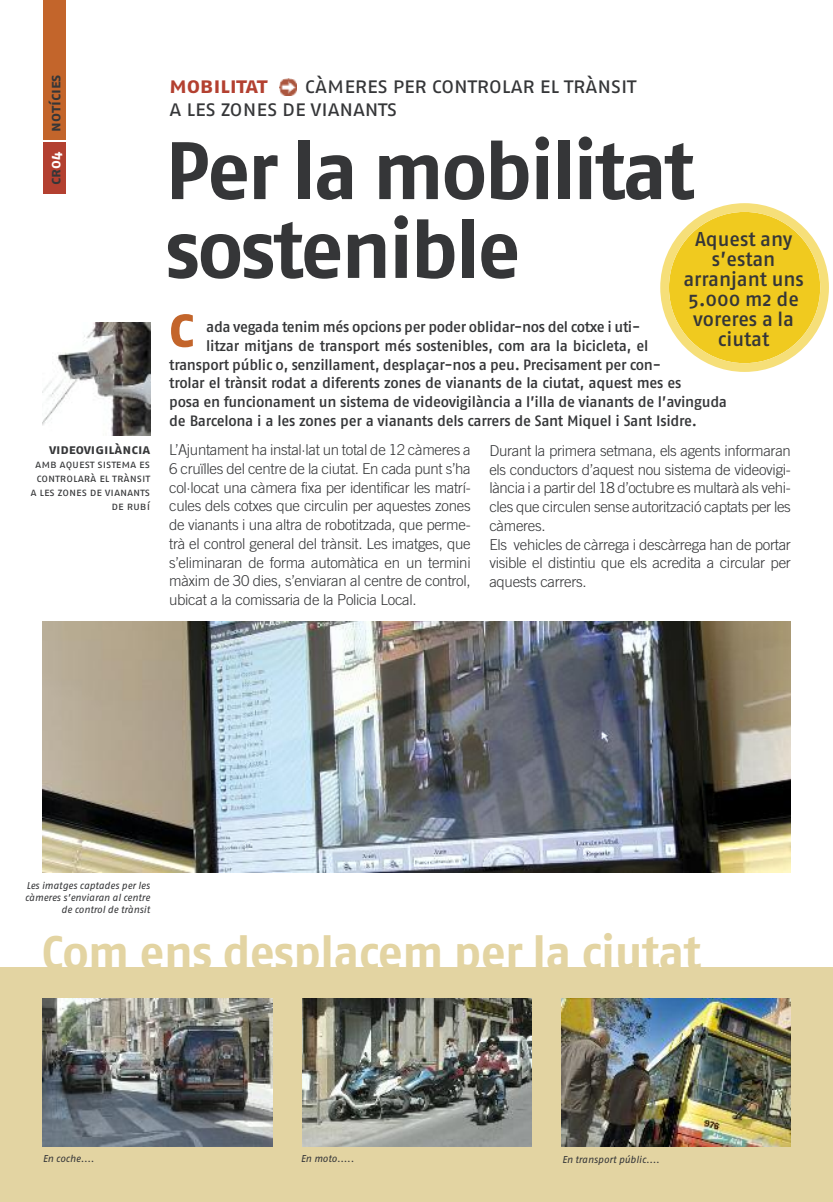
<style>
.page{position:relative;width:833px;height:1202px;background:#fff}
.page>*{position:absolute;margin:0;border:0;box-sizing:border-box;transform-origin:0 0}
.t1{font:700 81.25px/78.8px "Fago No";letter-spacing:-.03em;color:#353638}
.t2{font:700 60.5px "Fago No";color:#c3652b}
.t3{font:700 46.88px "Fago No";letter-spacing:-.01em;color:#e3d4a2}
.t4{font:22.5px/23.5px "Fago No Regular Caps";letter-spacing:-.03em;color:#353638}
.t5{font:22.5px "Fago No Bold Caps";letter-spacing:-.02em;color:#b34030}
.t6{font:20px/20px "Fago No Med";color:#353638;text-align:center}
.t7{font:300 15px/18.8px "Trade Gothic";letter-spacing:-.02em;color:#353638;text-align:justify}
.t8{font:15px "Fago No Med";letter-spacing:-.02em;color:#353638}
.t9{font:15px "Fago No Bold Caps";color:#353638}
.t10{font:13.75px "Fago No Bold Caps";letter-spacing:-.005em;color:#353638}
.t11{font:11.25px/14.1px "Fago No Regular Caps";letter-spacing:-.005em;color:#353638;text-align:right}
.t12{font:italic 10px/11.9px "Fago No";letter-spacing:-.005em;color:#353638;text-align:right}
.s1{color:#fff}
</style>
<div class="page">
<div style="left:43px;top:0;width:23px;height:139px;background:#c3652b"></div>
<div style="left:43px;top:142px;width:23px;height:52px;background:#b34030"></div>
<img style="left:279px;top:78px;width:18px;height:18px">
<img style="left:43px;top:621px;width:748px;height:250px">
<div style="left:0;top:967px;width:833px;height:234px;background:#e3d4a2"></div>
<img style="left:43px;top:323px;width:107px;height:112px">
<img style="left:43px;top:998px;width:229px;height:148px">
<img style="left:302px;top:998px;width:229px;height:148px">
<img style="left:561px;top:998px;width:229px;height:148px">
<svg style="left:660px;top:203px;width:169px;height:169px"></svg>
<p class="t9" style="left:47px;top:132px;width:59px;rotate:-90deg">notícies</p>
<p class="t9" style="left:47px;top:185px;width:35px;rotate:-90deg">cr<span class="s1">04</span></p>
<p class="t10" style="left:49px;top:441px;width:103px">videovigilància</p>
<p class="t11" style="left:30px;top:457px;width:121px">amb aquest sistema es controlarà el trànsit a les zones de vianants de rubí</p>
<h3 class="t4" style="left:169px;top:73px;width:469px;text-indent:135px">càmeres per controlar el trànsit a les zones de vianants</h3>
<h3 class="t5" style="left:169px;top:72px;width:100px">mobilitat</h3>
<h1 class="t1" style="left:165px;top:139px;width:531px">Per la mobilitat sostenible</h1>
<h3 class="t6" style="left:683px;top:230px;width:122px">Aquest any s’estan arranjant uns<br>5.000 m2 de voreres a la ciutat</h3>
<h2 class="t2" style="left:168px;top:304px;width:28px">c</h2>
<p class="t8" style="left:206px;top:321px;width:435px">ada vegada tenim més opcions per poder oblidar-nos del cotxe i uti-</p>
<p class="t8" style="left:206px;top:340px;width:443px">litzar mitjans de transport més sostenibles, com ara la bicicleta, el</p>
<p class="t8" style="left:169px;top:359px;width:493px">transport públic o, senzillament, desplaçar-nos a peu. Precisament per con-</p>
<p class="t8" style="left:169px;top:378px;width:513px">trolar el trànsit rodat a diferents zones de vianants de la ciutat, aquest mes es</p>
<p class="t8" style="left:169px;top:396px;width:559px">posa en funcionament un sistema de videovigilància a l’illa de vianants de l’avinguda</p>
<p class="t8" style="left:169px;top:415px;width:529px">de Barcelona i a les zones per a vianants dels carrers de Sant Miquel i Sant Isidre.</p>
<p class="t7" style="left:169px;top:441px;width:303px">L’Ajuntament ha instal·lat un total de 12 càmeres a 6 cruïlles del centre de la ciutat. En cada punt s’ha col·locat una càmera fixa per identificar les matrí&shy;cules dels cotxes que circulin per aquestes zones de vianants i una altra de robotitzada, que perme&shy;trà el control general del trànsit. Les imatges, que s’eliminaran de forma automàtica en un termini màxim de 30 dies, s’enviaran al centre de control, ubicat a la comissaria de la Policia Local.</p>
<p class="t7" style="left:489px;top:442px;width:303px;text-align:left">Durant la primera setmana, els agents informaran els conductors d’aquest nou sistema de videovigi&shy;lància i a partir del 18 d’octubre es multarà als vehi&shy;cles que circulen sense autorització captats per les càmeres.<br>Els vehicles de càrrega i descàrrega han de portar visible el distintiu que els acredita a circular per aquests carrers.</p>
<p class="t12" style="left:25px;top:880px;width:127px">Les imatges captades per les càmeres s’enviaran al centre de control de trànsit</p>
<h3 class="t3" style="left:42px;top:936px;width:661px">Com ens desplacem per la ciutat</h3>
<p class="t12" style="left:43px;top:1153px;width:53px">En coche....</p>
<p class="t12" style="left:301px;top:1153px;width:55px">En moto.....</p>
<p class="t12" style="left:562px;top:1154px;width:99px">En transport públic....</p>
</div>
